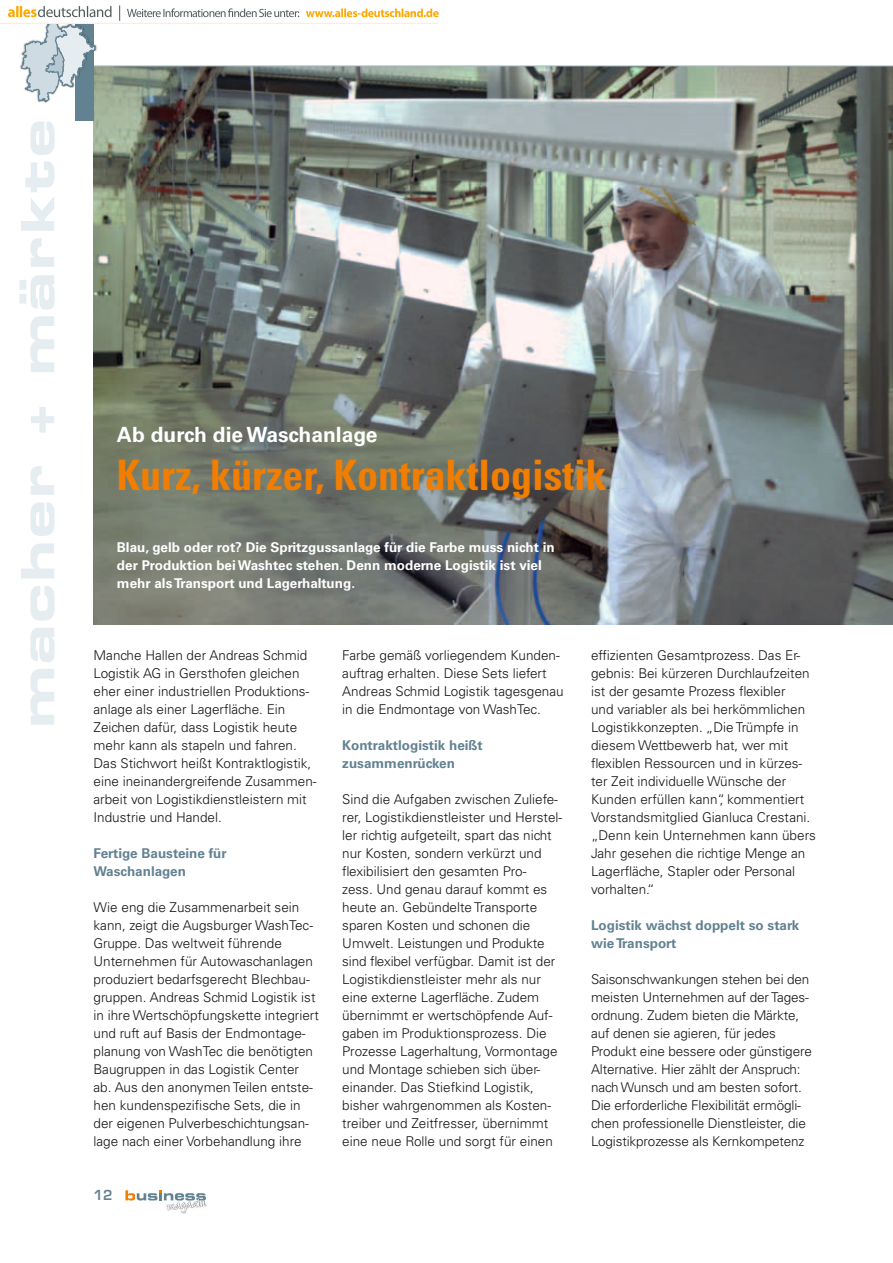
<style>
.page{position:relative;width:893px;height:1263px;background:#fff}
.page>*{position:absolute;margin:0;border:0;box-sizing:border-box;transform-origin:0 0}
.t1{font:45.9px "Eurostile LT Std Bold Ex 2";letter-spacing:.04em;color:#e6edf1;scale:1.11 1}
.t2{font:700 condensed 42px "Univers LT Std";color:#f17e00}
.t3{font:700 21px "Univers LT Std";color:#fff}
.t4{font:300 13.5px/18px "Univers LT Std";color:#131413}
.t5{font:700 13.5px/18px "Univers LT Std";color:#fff}
.t6{font:700 13.5px/18px "Univers LT Std";color:#628292}
.t7{font:600 13.5px "Eurostile LT Std";color:#628292}
</style>
<div class="page">
<img style="left:94px;top:67px;width:799px;height:557px">
<hr style="left:94px;top:66px;width:799px;height:1px;background:#9fb5c1">
<div style="left:76px;top:0;width:18px;height:120px;background:#628292"></div>
<div style="left:19px;top:19px;width:79px;height:85px;background:#131413;opacity:.8"></div>
<svg style="left:21px;top:24px;width:75px;height:78px"></svg>
<div style="left:166px;top:1198px;width:41px;height:15px;background:#131413;opacity:.75"></div>
<svg style="left:125px;top:1190px;width:81px;height:22px"></svg>
<img style="left:0;top:0;width:439px;height:24px">
<h1 class="t1" style="left:5px;top:728px;width:550px;rotate:-90deg">macher + märkte</h1>
<h3 class="t3" style="left:117px;top:422px;width:262px">Ab durch die Waschanlage</h3>
<h2 class="t2" style="left:117px;top:449px;width:491px">Kurz, kürzer, Kontraktlogistik</h2>
<p class="t5" style="left:117px;top:539px;width:439px">Blau, gelb oder rot? Die Spritzgussanlage für die Farbe muss nicht in der Produktion bei Washtec stehen. Denn moderne Logistik ist viel mehr als Transport und Lagerhaltung.</p>
<p class="t4" style="left:94px;top:646px;width:225px">Manche Hallen der Andreas Schmid Logistik AG in Gersthofen gleichen eher einer industriellen Produktions&shy;anlage als einer Lagerfläche. Ein Zeichen dafür, dass Logistik heute mehr kann als stapeln und fahren.<br>Das Stichwort heißt Kontraktlogistik, eine ineinandergreifende Zusammen&shy;arbeit von Logistikdienstleistern mit Industrie und Handel.</p>
<p class="t6" style="left:94px;top:845px;width:135px">Fertige Bausteine für<br>Waschanlagen</p>
<p class="t4" style="left:94px;top:898px;width:227px">Wie eng die Zusammenarbeit sein kann, zeigt die Augsburger WashTec-Gruppe. Das weltweit führende Unternehmen für Autowaschanlagen produziert bedarfsgerecht Blechbau&shy;gruppen. Andreas Schmid Logistik ist in ihre Wertschöpfungskette integriert und ruft auf Basis der Endmontage&shy;planung von WashTec die benötigten Baugruppen in das Logistik Center ab. Aus den anonymen Teilen entste&shy;hen kundenspezifische Sets, die in der eigenen Pulverbeschichtungsan&shy;lage nach einer Vorbehandlung ihre</p>
<p class="t7" style="left:94px;top:1187px;width:21px">12</p>
<p class="t4" style="left:342px;top:646px;width:223px">Farbe gemäß vorliegendem Kunden&shy;auftrag erhalten. Diese Sets liefert Andreas Schmid Logistik tagesgenau in die Endmontage von WashTec.</p>
<p class="t6" style="left:342px;top:737px;width:142px">Kontraktlogistik heißt zusammenrücken</p>
<p class="t4" style="left:342px;top:790px;width:221px">Sind die Aufgaben zwischen Zuliefe&shy;rer, Logistikdienstleister und Herstel&shy;ler richtig aufgeteilt, spart das nicht nur Kosten, sondern verkürzt und flexibilisiert den gesamten Pro-<br>zess. Und genau darauf kommt es heute an. Gebündelte Transporte sparen Kosten und schonen die Umwelt. Leistungen und Produkte sind flexibel verfügbar. Damit ist der Logistikdienstleister mehr als nur eine externe Lagerfläche. Zudem übernimmt er wertschöpfende Auf&shy;gaben im Produktionsprozess. Die Prozesse Lagerhaltung, Vormontage und Montage schieben sich über&shy;einander. Das Stiefkind Logistik, bisher wahrgenommen als Kosten&shy;treiber und Zeitfresser, übernimmt eine neue Rolle und sorgt für einen</p>
<p class="t4" style="left:591px;top:646px;width:226px">effizienten Gesamtprozess. Das Er&shy;gebnis: Bei kürzeren Durchlaufzeiten ist der gesamte Prozess flexibler<br>und variabler als bei herkömmlichen Logistikkonzepten. „Die Trümpfe in diesem Wettbewerb hat, wer mit flexiblen Ressourcen und in kürzes&shy;ter Zeit individuelle Wünsche der Kunden erfüllen kann“, kommentiert Vorstandsmitglied Gianluca Crestani. „Denn kein Unternehmen kann übers Jahr gesehen die richtige Menge an Lagerfläche, Stapler oder Personal vorhalten.“</p>
<p class="t6" style="left:591px;top:916px;width:210px">Logistik wächst doppelt so stark wie Transport</p>
<p class="t4" style="left:591px;top:970px;width:222px">Saisonschwankungen stehen bei den meisten Unternehmen auf der Tages&shy;ordnung. Zudem bieten die Märkte, auf denen sie agieren, für jedes Produkt eine bessere oder günstigere Alternative. Hier zählt der Anspruch: nach Wunsch und am besten sofort.<br>Die erforderliche Flexibilität ermögli&shy;chen professionelle Dienstleister, die Logistikprozesse als Kernkompetenz</p>
</div>
